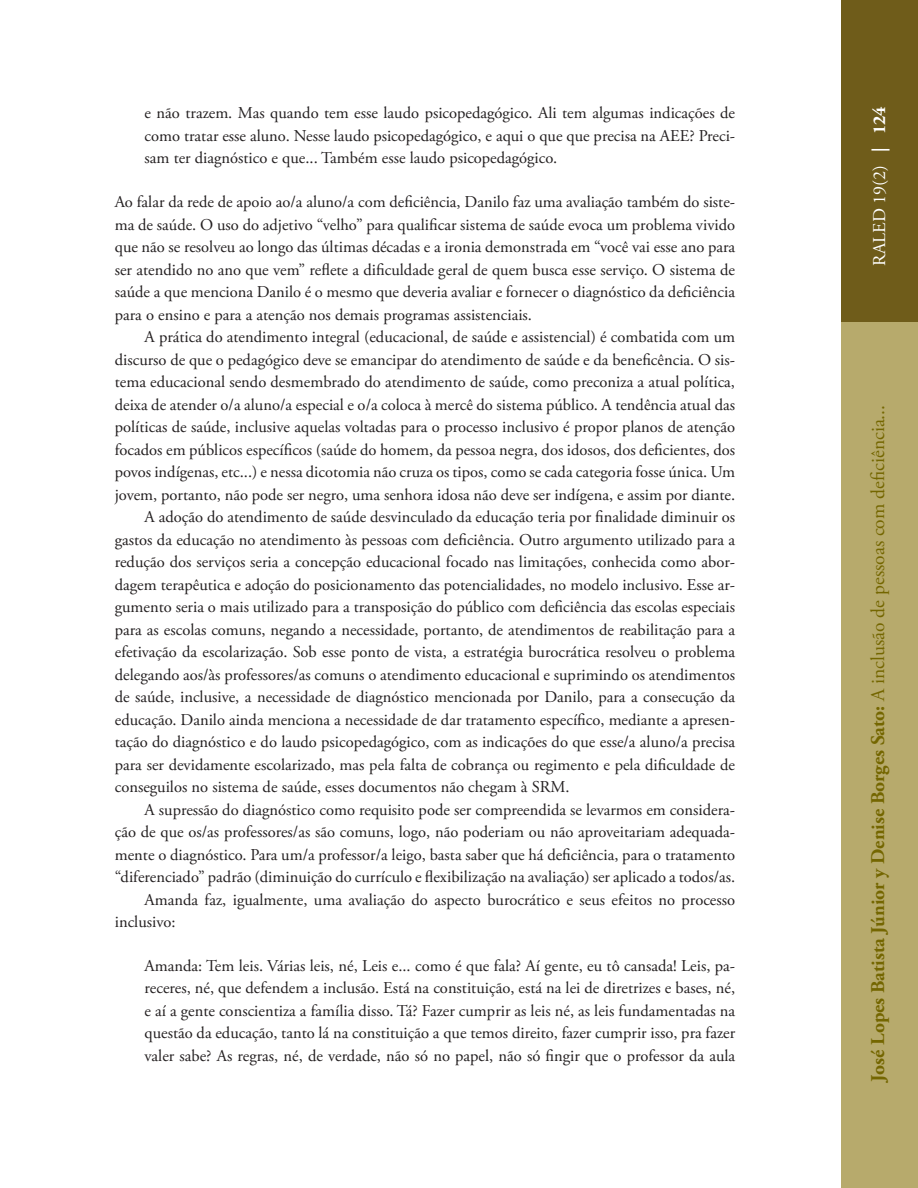
<style>
.page{position:relative;width:918px;height:1188px;background:#fff}
.page>*{position:absolute;margin:0;border:0;box-sizing:border-box;transform-origin:0 0}
.t1{font:700 19.5px "Adobe Garamond Pro";color:#746600}
.t2{font:18px "Adobe Garamond Pro";color:#fff}
.Textos{font:16.5px/22.5px "Adobe Garamond Pro";color:#231f20;text-align:justify}
.citas{font:16.5px/22.5px "Adobe Garamond Pro";color:#231f20;text-align:justify}
.TextoPrimero{font:16.5px/22.5px "Adobe Garamond Pro";color:#231f20;text-align:justify}
.s1{font-weight:700}
.s2{font-weight:400}
</style>
<div class="page">
<div style="left:841px;top:0;width:77px;height:1188px;background:#b7aa6c"></div>
<div style="left:841px;top:0;width:77px;height:322px;background:#6f5c1a"></div>
<p class="citas" style="left:145px;top:102px;width:592px">e não trazem. Mas quando tem esse laudo psicopedagógico. Ali tem algumas indicações de como tratar esse aluno. Nesse laudo psicopedagógico, e aqui o que que precisa na AEE? Preci&shy;sam ter diagnóstico e que... Também esse laudo psicopedagógico.</p>
<p class="TextoPrimero" style="left:115px;top:191px;width:622px">Ao falar da rede de apoio ao/a aluno/a com deficiência, Danilo faz uma avaliação também do siste&shy;ma de saúde. O uso do adjetivo “velho” para qualificar sistema de saúde evoca um problema vivido que não se resolveu ao longo das últimas décadas e a ironia demonstrada em “você vai esse ano para ser atendido no ano que vem” reflete a dificuldade geral de quem busca esse serviço. O sistema de saúde a que menciona Danilo é o mesmo que deveria avaliar e fornecer o diagnóstico da deficiência para o ensino e para a atenção nos demais programas assistenciais.</p>
<p class="Textos" style="left:115px;top:326px;width:622px;text-indent:30px">A prática do atendimento integral (educacional, de saúde e assistencial) é combatida com um discurso de que o pedagógico deve se emancipar do atendimento de saúde e da beneficência. O sis&shy;tema educacional sendo desmembrado do atendimento de saúde, como preconiza a atual política, deixa de atender o/a aluno/a especial e o/a coloca à mercê do sistema público. A tendência atual das políticas de saúde, inclusive aquelas voltadas para o processo inclusivo é propor planos de atenção focados em públicos específicos (saúde do homem, da pessoa negra, dos idosos, dos deficientes, dos povos indígenas, etc...) e nessa dicotomia não cruza os tipos, como se cada categoria fosse única. Um jovem, portanto, não pode ser negro, uma senhora idosa não deve ser indígena, e assim por diante.</p>
<p class="Textos" style="left:115px;top:506px;width:622px;text-indent:30px">A adoção do atendimento de saúde desvinculado da educação teria por finalidade diminuir os gastos da educação no atendimento às pessoas com deficiência. Outro argumento utilizado para a redução dos serviços seria a concepção educacional focado nas limitações, conhecida como abor&shy;dagem terapêutica e adoção do posicionamento das potencialidades, no modelo inclusivo. Esse ar&shy;gumento seria o mais utilizado para a transposição do público com deficiência das escolas especiais para as escolas comuns, negando a necessidade, portanto, de atendimentos de reabilitação para a efetivação da escolarização. Sob esse ponto de vista, a estratégia burocrática resolveu o problema delegando aos/às professores/as comuns o atendimento educacional e suprimindo os atendimentos de saúde, inclusive, a necessidade de diagnóstico mencionada por Danilo, para a consecução da educação. Danilo ainda menciona a necessidade de dar tratamento específico, mediante a apresen&shy;tação do diagnóstico e do laudo psicopedagógico, com as indicações do que esse/a aluno/a precisa para ser devidamente escolarizado, mas pela falta de cobrança ou regimento e pela dificuldade de conseguilos no sistema de saúde, esses documentos não chegam à SRM.</p>
<p class="Textos" style="left:115px;top:799px;width:622px;text-indent:30px">A supressão do diagnóstico como requisito pode ser compreendida se levarmos em considera&shy;ção de que os/as professores/as são comuns, logo, não poderiam ou não aproveitariam adequada&shy;mente o diagnóstico. Para um/a professor/a leigo, basta saber que há deficiência, para o tratamento “diferenciado” padrão (diminuição do currículo e flexibilização na avaliação) ser aplicado a todos/as.</p>
<p class="Textos" style="left:115px;top:889px;width:622px;text-indent:30px">Amanda faz, igualmente, uma avaliação do aspecto burocrático e seus efeitos no processo inclusivo:</p>
<p class="citas" style="left:145px;top:955px;width:592px">Amanda: Tem leis. Várias leis, né, Leis e... como é que fala? Aí gente, eu tô cansada! Leis, pa&shy;receres, né, que defendem a inclusão. Está na constituição, está na lei de diretrizes e bases, né, e aí a gente conscientiza a família disso. Tá? Fazer cumprir as leis né, as leis fundamentadas na questão da educação, tanto lá na constituição a que temos direito, fazer cumprir isso, pra fazer valer sabe? As regras, né, de verdade, não só no papel, não só fingir que o professor da aula</p>
<p class="t2" style="left:869px;top:266px;width:161px;rotate:-90deg">RALED 19(2) <span class="s1">| 124</span></p>
<p class="t1" style="left:867px;top:1082px;width:678px;rotate:-90deg">José Lopes Batista Júnior y Denise Borges Sato: <span class="s2">A inclusão de pessoas com deficiência...</span></p>
</div>
